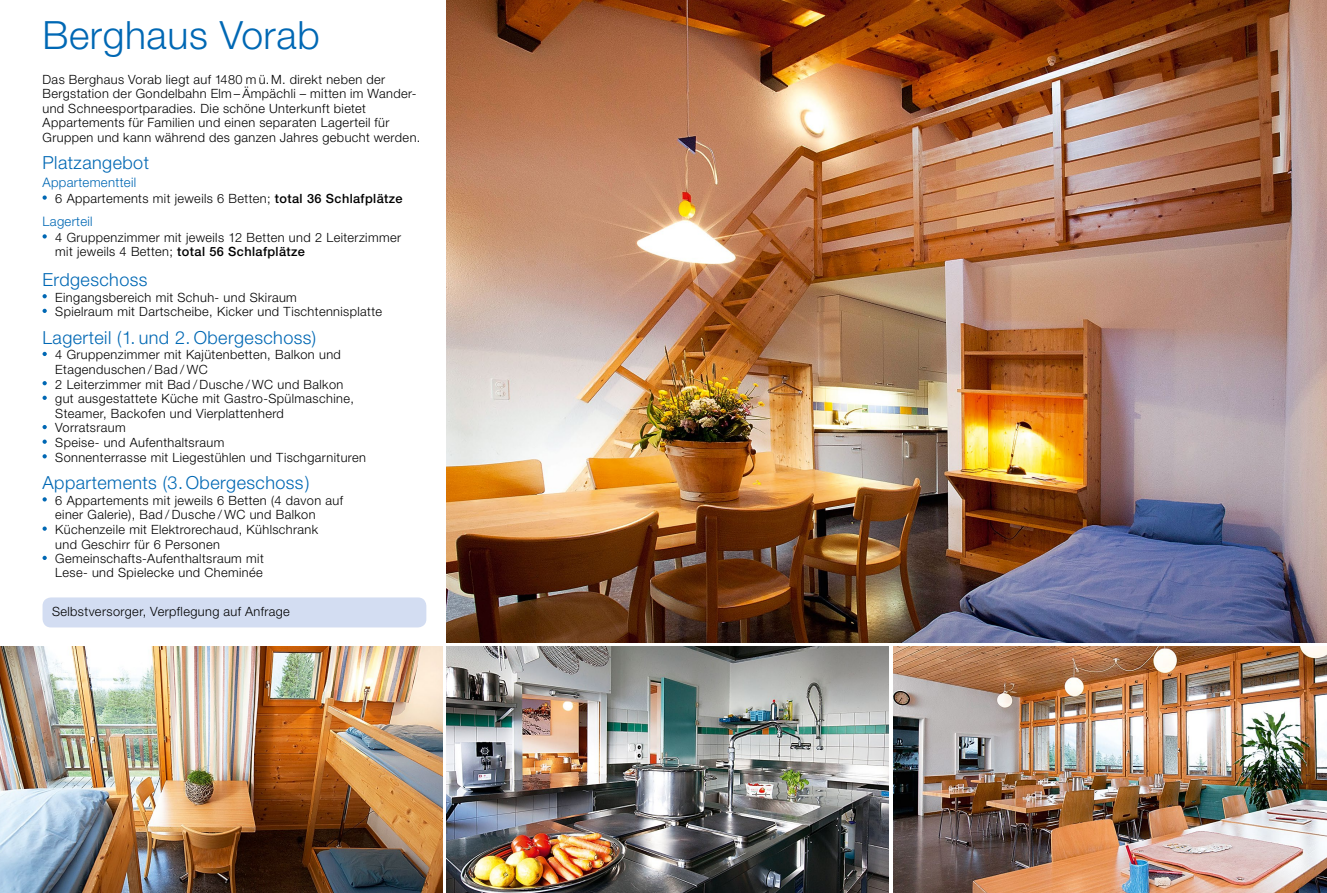
<style>
.page{position:relative;width:1327px;height:893px;background:#fff}
.page>*{position:absolute;margin:0;border:0;box-sizing:border-box;transform-origin:0 0}
.t1{font:300 39px "Helvetica Neue LT Pro";letter-spacing:.015em;color:#0068b4}
.t2{font:300 18px "Helvetica Neue LT Pro";letter-spacing:.025em;color:#0068b4}
.t3{font:300 13.2px "Helvetica Neue LT Pro";letter-spacing:.025em;color:#0068b4}
.t4{font:300 12.75px/14.5px "Helvetica Neue LT Pro";letter-spacing:.03em;color:#000}
.s1{font-weight:500}
</style>
<div class="page">
<svg style="left:43px;top:195px;width:4px;height:5px"></svg>
<svg style="left:43px;top:234px;width:4px;height:5px"></svg>
<svg style="left:43px;top:294px;width:4px;height:4px"></svg>
<svg style="left:43px;top:309px;width:4px;height:4px"></svg>
<svg style="left:43px;top:352px;width:4px;height:4px"></svg>
<svg style="left:43px;top:381px;width:4px;height:4px"></svg>
<svg style="left:43px;top:396px;width:4px;height:4px"></svg>
<svg style="left:43px;top:425px;width:4px;height:4px"></svg>
<svg style="left:43px;top:440px;width:4px;height:4px"></svg>
<svg style="left:43px;top:454px;width:4px;height:4px"></svg>
<svg style="left:43px;top:497px;width:4px;height:4px"></svg>
<svg style="left:43px;top:526px;width:4px;height:5px"></svg>
<svg style="left:43px;top:556px;width:4px;height:4px"></svg>
<img style="left:446px;top:0;width:881px;height:642px">
<img style="left:0;top:646px;width:442px;height:247px">
<img style="left:446px;top:646px;width:443px;height:247px">
<img style="left:893px;top:646px;width:434px;height:247px">
<div style="left:43px;top:597px;width:383px;height:30px;background:#d3ddf2;border-radius:9px"></div>
<h1 class="t1" style="left:43px;top:11px;width:279px">Berghaus Vorab</h1>
<p class="t4" style="left:43px;top:71px;width:379px">Das Berghaus Vorab liegt auf 1480 m ü. M. direkt neben der Bergstation der Gondelbahn Elm – Ämpächli – mitten im Wander&shy;und Schneesportparadies. Die schöne Unterkunft bietet Appartements für Familien und einen separaten Lagerteil für Gruppen und kann während des ganzen Jahres gebucht werden.</p>
<h2 class="t2" style="left:43px;top:152px;width:108px">Platzangebot</h2>
<p class="t3" style="left:43px;top:174px;width:95px">Appartementteil</p>
<p class="t4" style="left:55px;top:191px;width:349px">6 Appartements mit jeweils 6 Betten; <span class="s1">total 36 Schlafplätze</span></p>
<p class="t3" style="left:43px;top:213px;width:52px">Lagerteil</p>
<p class="t4" style="left:55px;top:230px;width:347px">4 Gruppenzimmer mit jeweils 12 Betten und 2 Leiterzimmer mit jeweils 4 Betten; <span class="s1">total 56 Schlafplätze</span></p>
<h2 class="t2" style="left:43px;top:268px;width:107px">Erdgeschoss</h2>
<p class="t4" style="left:55px;top:289px;width:328px">Eingangsbereich mit Schuh- und Skiraum<br>Spielraum mit Dartscheibe, Kicker und Tischtennisplatte</p>
<h2 class="t2" style="left:43px;top:326px;width:275px">Lagerteil (1. und 2. Obergeschoss)</h2>
<p class="t4" style="left:55px;top:347px;width:312px">4 Gruppenzimmer mit Kajütenbetten, Balkon und Etagenduschen / Bad / WC<br>2 Leiterzimmer mit Bad / Dusche / WC und Balkon<br>gut ausgestattete Küche mit Gastro-Spülmaschine, Steamer, Backofen und Vierplattenherd<br>Vorratsraum<br>Speise- und Aufenthaltsraum<br>Sonnenterrasse mit Liegestühlen und Tischgarnituren</p>
<h2 class="t2" style="left:43px;top:472px;width:268px">Appartements (3. Obergeschoss)</h2>
<p class="t4" style="left:55px;top:493px;width:289px">6 Appartements mit jeweils 6 Betten (4 davon auf einer Galerie), Bad / Dusche / WC und Balkon Küchenzeile mit Elektrorechaud, Kühlschrank und Geschirr für 6 Personen Gemeinschafts-Aufenthaltsraum mit<br>Lese- und Spielecke und Cheminée</p>
<p class="t4" style="left:52px;top:604px;width:239px">Selbstversorger, Verpflegung auf Anfrage</p>
</div>
